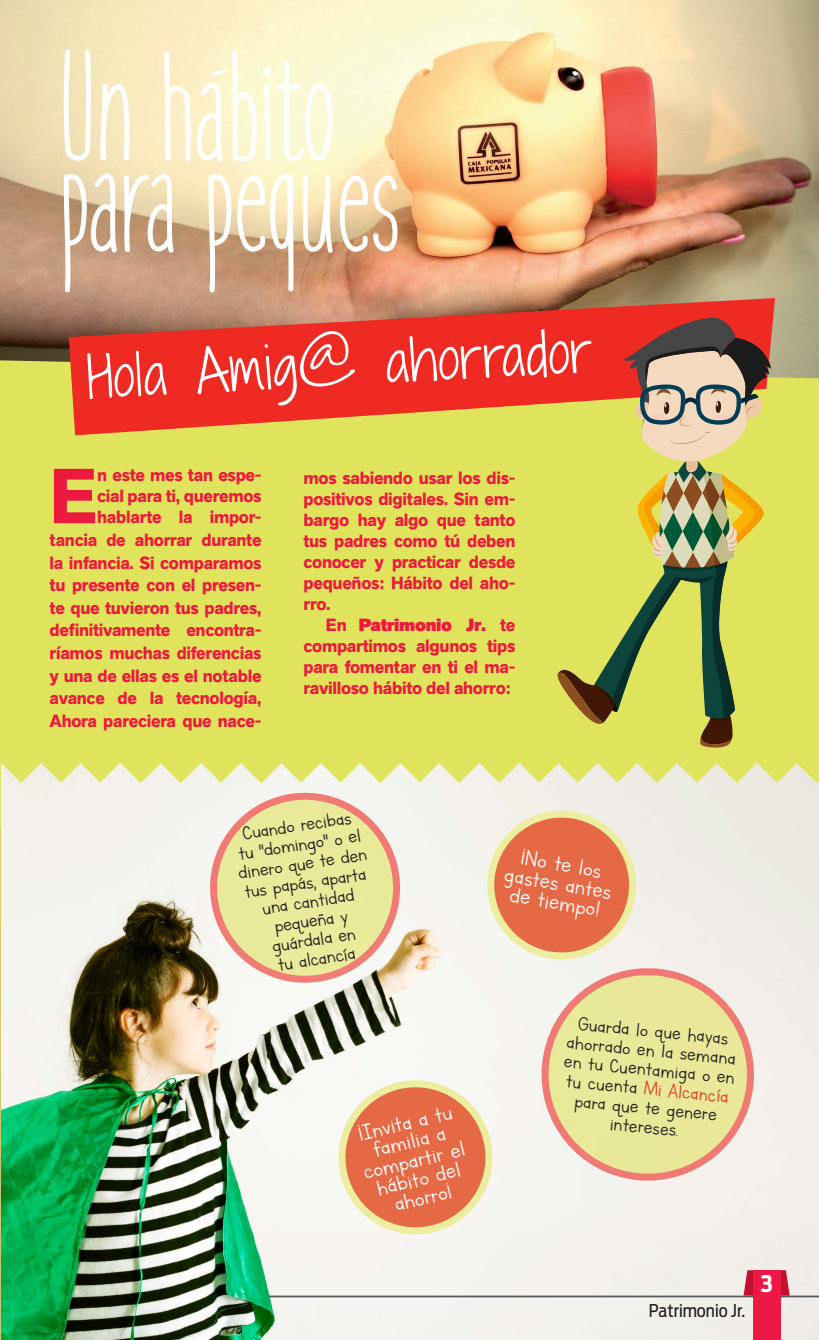
<style>
.page{position:relative;width:819px;height:1340px;background:#fff}
.page>*{position:absolute;margin:0;border:0;box-sizing:border-box;transform-origin:0 0}
.CABEZAS{font:120.75px "cookies&milk";letter-spacing:-.02em;color:#fff}
.t1{font:700 77px "Akzid Grtsk Next";color:#ed1a3f}
.t2{font:300 54.77px "Shadows Into";color:#fff}
.t3{font:26.25px/19.2px "Lettersfor Learners";color:#fff;text-align:center}
.t4{font:22.75px/19.2px "Lettersfor Learners";color:#231f20;text-align:center}
.t5{font:700 22.75px "Antenna Cond";color:#fff}
.t6{font:700 17.5px/21px "Akzid Grtsk Next";letter-spacing:-.015em;color:#ed1a3f;text-align:justify}
.t7{font:17.5px "Antenna Cond";color:#231f20}
.s1{font-weight:900}
.s2{color:#e13b25}
</style>
<div class="page">
<div style="left:0;top:332px;width:819px;height:1007px;background:#e0e45d"></div>
<img style="left:2px;top:763px;width:817px;height:576px">
<img style="left:0;top:0;width:819px;height:378px">
<svg style="left:211px;top:68px;width:15px;height:9px"></svg>
<svg style="left:69px;top:298px;width:706px;height:137px;background:#e05037"></svg>
<svg style="left:557px;top:317px;width:214px;height:431px"></svg>
<svg style="left:207px;top:789px;width:196px;height:197px;background:#eadea9"></svg>
<svg style="left:532px;top:959px;width:231px;height:225px;background:#ece1af"></svg>
<svg style="left:477px;top:800px;width:169px;height:163px;background:#ebaa8d"></svg>
<svg style="left:334px;top:1076px;width:162px;height:162px;background:#eba282"></svg>
<hr style="left:269px;top:1295px;width:550px;height:2px;background:#57585a">
<svg style="left:743px;top:1270px;width:46px;height:25px"></svg>
<div style="left:753px;top:1270px;width:27px;height:69px;background:#ed1845"></div>
<p class="CABEZAS" style="left:58px;top:26px;width:280px">Un habito</p>
<p class="CABEZAS" style="left:58px;top:117px;width:343px">para peques</p>
<p class="t2" style="left:85px;top:337px;width:507px;rotate:-3deg">Hola Amig@ ahorrador</p>
<p class="t1" style="left:50px;top:446px;width:50px">E</p>
<p class="t6" style="left:97px;top:465px;width:166px">n este mes tan espe&shy;cial para ti, queremos hablarte la impor-</p>
<p class="t6" style="left:50px;top:528px;width:213px;line-height:22.6px">tancia de ahorrar durante la infancia. Si comparamos tu presente con el presen&shy;te que tuvieron tus padres, definitivamente encontra&shy;ríamos muchas diferencias y una de ellas es el notable avance de la tecnología, Ahora pareciera que nace-</p>
<p class="t6" style="left:303px;top:467px;width:213px">mos sabiendo usar los dis&shy;positivos digitales. Sin em&shy;bargo hay algo que tanto tus padres como tú deben conocer y practicar desde pequeños: Hábito del aho&shy;rro.</p>
<p class="t6" style="left:303px;top:614px;width:213px;text-indent:22px">En <span class="s1">Patrimonio Jr.</span> te compartimos algunos tips para fomentar en ti el ma&shy;ravilloso hábito del ahorro:</p>
<p class="t4" style="left:231px;top:824px;width:131px;rotate:-8deg">Cuando recibas tu "domingo" o el dinero que te den tus papás, aparta una cantidad</p>
<p class="t4" style="left:273px;top:915px;width:75px;rotate:-8deg">pequeña y</p>
<p class="t4" style="left:271px;top:935px;width:86px;rotate:-8deg">guárdala en</p>
<p class="t4" style="left:277px;top:954px;width:80px;rotate:-8deg">tu alcancía</p>
<p class="t3" style="left:352px;top:1125px;width:105px;rotate:-14deg">¡Invita a tu familia a compartir el hábito del ahorro¡</p>
<p class="t3" style="left:509px;top:845px;width:110px;rotate:9deg">¡No te los gastes antes de tiempo!</p>
<p class="t4" style="left:569px;top:1012px;width:173px;rotate:6deg">Guarda lo que hayas ahorrado en la semana en tu Cuentamiga o en tu cuenta <span class="s2">Mi Alcancía </span>para que te genere intereses.</p>
<p class="t7" style="left:648px;top:1299px;width:98px">Patrimonio Jr.</p>
<p class="t5" style="left:760px;top:1270px;width:14px">3</p>
</div>
